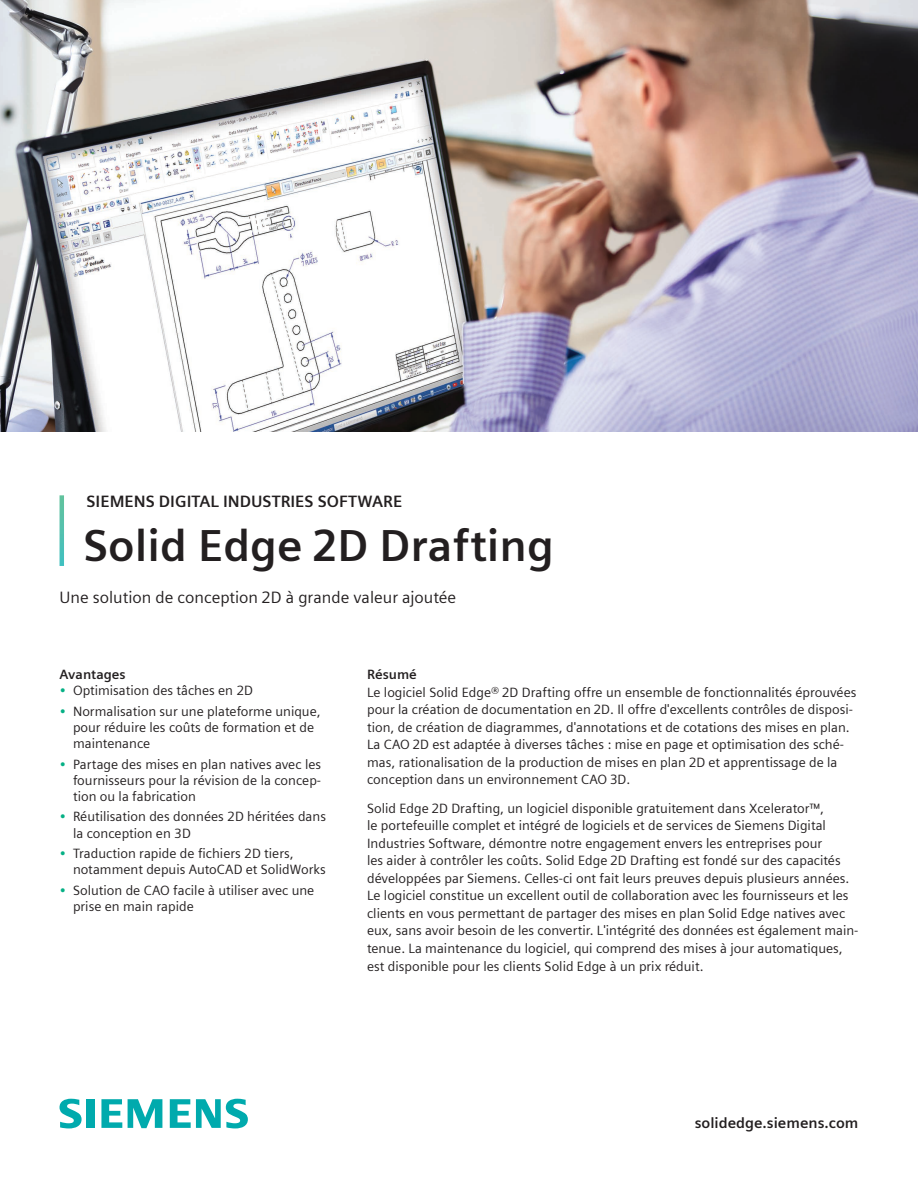
<style>
.page{position:relative;width:918px;height:1188px;background:#fff}
.page>*{position:absolute;margin:0;border:0;box-sizing:border-box;transform-origin:0 0}
._2__Headline_30pt_12{font:700 45px "Siemens Sans";color:#231f20}
._3__Copy_11pt_130{font:16.5px "Siemens Sans";color:#231f20}
._1__Topline_11pt_120{font:700 16.5px "Siemens Sans";color:#231f20}
.Cover_URL_10pt_FR{font:700 15px "Siemens Sans";color:#231f20}
.Body_Copy_9pt_5mm{font:13.5px/17.5px "Siemens Sans";color:#231f20}
.Subhead__9pt_5mm{font:700 13.5px "Siemens Sans";color:#231f20}
.s1{color:#05b085}
</style>
<div class="page">
<svg style="left:60px;top:495px;width:4px;height:71px"></svg>
<img style="left:0;top:0;width:918px;height:432px">
<svg style="left:60px;top:1099px;width:34px;height:29px"></svg>
<svg style="left:101px;top:1099px;width:21px;height:29px"></svg>
<svg style="left:128px;top:1099px;width:34px;height:29px"></svg>
<svg style="left:170px;top:1099px;width:78px;height:29px"></svg>
<p class="_1__Topline_11pt_120" style="left:87px;top:488px;width:317px">SIEMENS DIGITAL INDUSTRIES SOFTWARE</p>
<p class="_2__Headline_30pt_12" style="left:84px;top:511px;width:472px">Solid Edge 2D Drafting</p>
<p class="_3__Copy_11pt_130" style="left:60px;top:585px;width:398px">Une solution de conception 2D à grande valeur ajoutée</p>
<p class="Subhead__9pt_5mm" style="left:60px;top:664px;width:68px">Avantages</p>
<p class="Body_Copy_9pt_5mm" style="left:60px;top:681px;width:195px"><span class="s1">•</span> Optimisation des tâches en 2D</p>
<p class="Body_Copy_9pt_5mm" style="left:73px;top:702px;width:249px;line-height:16.2px;text-indent:-14px"><span class="s1">•</span> Normalisation sur une plateforme unique, pour réduire les coûts de formation et de maintenance</p>
<p class="Body_Copy_9pt_5mm" style="left:73px;top:755px;width:250px;line-height:16.2px;text-align:justify;text-indent:-14px"><span class="s1">•</span> Partage des mises en plan natives avec les fournisseurs pour la révision de la concep&shy;tion ou la fabrication</p>
<p class="Body_Copy_9pt_5mm" style="left:73px;top:808px;width:255px;line-height:16.2px;text-indent:-14px"><span class="s1">•</span> Réutilisation des données 2D héritées dans la conception en 3D</p>
<p class="Body_Copy_9pt_5mm" style="left:73px;top:844px;width:254px;line-height:16.2px;text-indent:-14px"><span class="s1">•</span> Traduction rapide de fichiers 2D tiers, notamment depuis AutoCAD et SolidWorks</p>
<p class="Body_Copy_9pt_5mm" style="left:73px;top:881px;width:243px;line-height:16.2px;text-indent:-14px"><span class="s1">•</span> Solution de CAO facile à utiliser avec une prise en main rapide</p>
<p class="Subhead__9pt_5mm" style="left:367px;top:664px;width:51px">Résumé</p>
<p class="Body_Copy_9pt_5mm" style="left:367px;top:682px;width:491px">Le logiciel Solid Edge® 2D Drafting offre un ensemble de fonctionnalités éprouvées pour la création de documentation en 2D. Il offre d'excellents contrôles de disposi&shy;tion, de création de diagrammes, d'annotations et de cotations des mises en plan.<br>La CAO 2D est adaptée à diverses tâches : mise en page et optimisation des sché&shy;mas, rationalisation de la production de mises en plan 2D et apprentissage de la conception dans un environnement CAO 3D.</p>
<p class="Body_Copy_9pt_5mm" style="left:367px;top:798px;width:493px">Solid Edge 2D Drafting, un logiciel disponible gratuitement dans Xcelerator™,<br>le portefeuille complet et intégré de logiciels et de services de Siemens Digital Industries Software, démontre notre engagement envers les entreprises pour<br>les aider à contrôler les coûts. Solid Edge 2D Drafting est fondé sur des capacités développées par Siemens. Celles-ci ont fait leurs preuves depuis plusieurs années.<br>Le logiciel constitue un excellent outil de collaboration avec les fournisseurs et les clients en vous permettant de partager des mises en plan Solid Edge natives avec eux, sans avoir besoin de les convertir. L'intégrité des données est également main&shy;tenue. La maintenance du logiciel, qui comprend des mises à jour automatiques, est disponible pour les clients Solid Edge à un prix réduit.</p>
<p class="Cover_URL_10pt_FR" style="left:695px;top:1112px;width:165px">solidedge.siemens.com</p>
</div>
